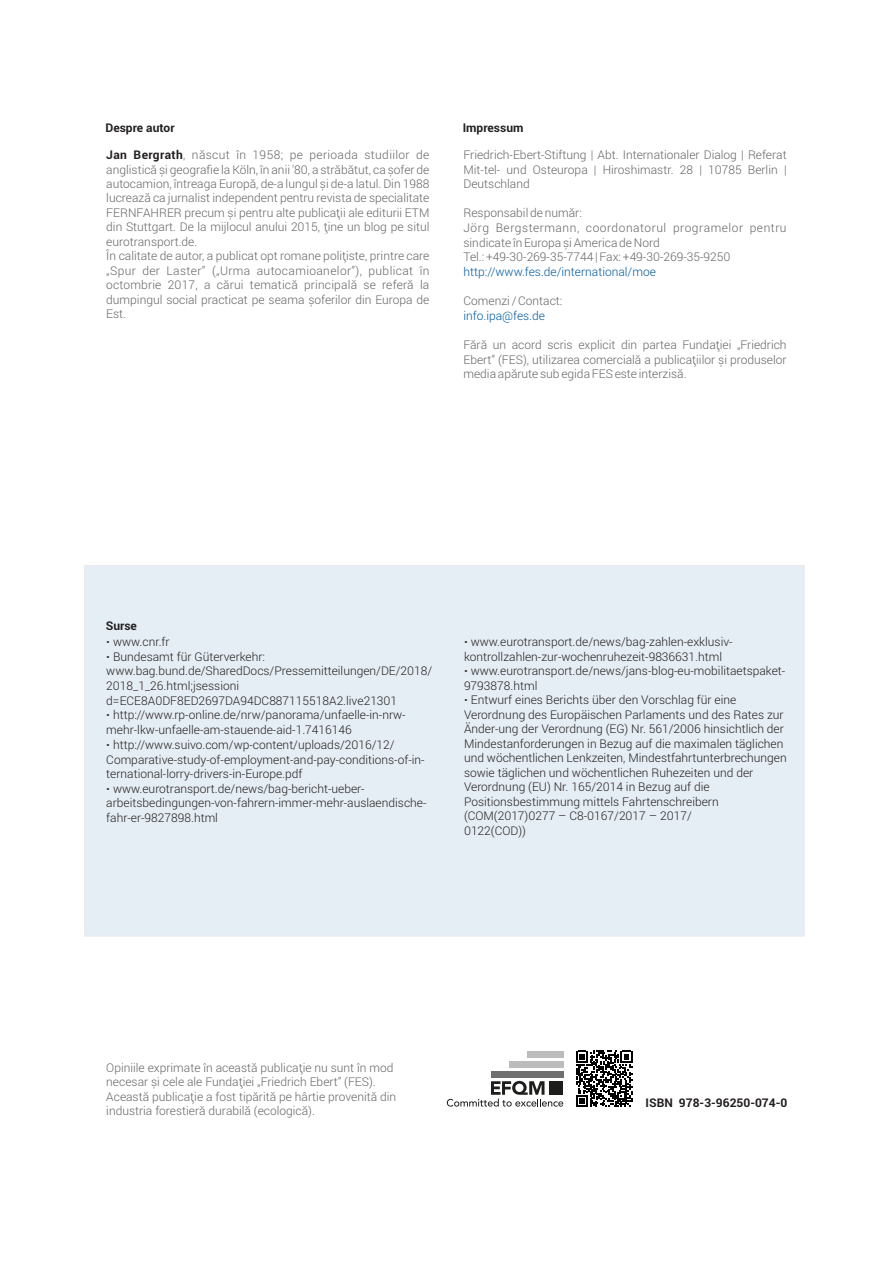
<style>
.page{position:relative;width:893px;height:1263px;background:#fff}
.page>*{position:absolute;margin:0;border:0;box-sizing:border-box;transform-origin:0 0}
.t1{font:300 12px/14.4px "Roboto";color:#646567}
.t2{font:300 12px/14.5px "Roboto";color:#231f20}
.t3{font:300 12px "Roboto";color:#005a9c}
.t4{font:700 12px "Roboto";color:#231f20}
.s1{font-weight:700;color:#231f20}
.s2{font-weight:700}
.s3{font-weight:900}
</style>
<div class="page">
<div style="left:84px;top:565px;width:721px;height:372px;background:#e6eef5"></div>
<svg style="left:447px;top:1081px;width:116px;height:26px"></svg>
<div style="left:550px;top:1081px;width:13px;height:14px;background:#1d1d1b"></div>
<div style="left:491px;top:1071px;width:72px;height:7px;background:#706f6f"></div>
<div style="left:509px;top:1061px;width:54px;height:7px;background:#bcbcbc"></div>
<div style="left:527px;top:1051px;width:36px;height:6px;background:#bcbcbc"></div>
<svg style="left:576px;top:1050px;width:56px;height:57px"></svg>
<p class="t4" style="left:106px;top:119px;width:71px">Despre autor</p>
<p class="t4" style="left:463px;top:119px;width:62px">Impressum</p>
<p class="t1" style="left:463px;top:147px;width:325px;text-align:justify">Friedrich-Ebert-Stiftung | Abt. Internationaler Dialog | Referat Mit-tel- und Osteuropa | Hiroshimastr. 28 | 10785 Berlin | Deutschland</p>
<p class="t1" style="left:463px;top:205px;width:325px">Responsabil de număr:<br>Jörg Bergstermann, coordonatorul programelor pentru sindicate în Europa și America de Nord<br>Tel.: +49-30-269-35-7744 | Fax: +49-30-269-35-9250</p>
<p class="t3" style="left:463px;top:263px;width:194px">http://www.fes.de/international/moe</p>
<p class="t1" style="left:463px;top:293px;width:100px">Comenzi / Contact:</p>
<p class="t3" style="left:463px;top:307px;width:83px">info.ipa@fes.de</p>
<p class="t1" style="left:463px;top:337px;width:325px;text-align:justify">Fără un acord scris explicit din partea Fundației „Friedrich Ebert” (FES), utilizarea comercială a publicațiilor și produselor media apărute sub egida FES este interzisă.</p>
<p class="t1" style="left:106px;top:147px;width:325px"><span class="s1">Jan Bergrath</span>, născut în 1958; pe perioada studiilor de anglistică și geografie la Köln, în anii '80, a străbătut, ca șofer de autocamion, întreaga Europă, de-a lungul și de-a latul. Din 1988 lucrează ca jurnalist independent pentru revista de specialitate FERNFAHRER precum și pentru alte publicații ale editurii ETM din Stuttgart. De la mijlocul anului 2015, ține un blog pe situl eurotransport.de.<br>În calitate de autor, a publicat opt romane polițiste, printre care „Spur der Laster” („Urma autocamioanelor”), publicat în octombrie 2017, a cărui tematică principală se referă la dumpingul social practicat pe seama șoferilor din Europa de Est.</p>
<p class="t2" style="left:106px;top:617px;width:65px;line-height:16.4px"><span class="s2">Surse<br></span><span class="s3">·</span> www.cnr.fr</p>
<p class="t2" style="left:106px;top:649px;width:327px"><span class="s3">·</span> Bundesamt für Güterverkehr: www.bag.bund.de/SharedDocs/Pressemitteilungen/DE/2018/ 2018_1_26.html;jsessioni d=ECE8A0DF8ED2697DA94DC887115518A2.live21301<br><span class="s3">·</span> http://www.rp-online.de/nrw/panorama/unfaelle-in-nrw&shy;mehr-lkw-unfaelle-am-stauende-aid-1.7416146<br><span class="s3">·</span> http://www.suivo.com/wp-content/uploads/2016/12/ Comparative-study-of-employment-and-pay-conditions-of-in&shy;ternational-lorry-drivers-in-Europe.pdf<br><span class="s3">·</span> www.eurotransport.de/news/bag-bericht-ueber&shy;arbeitsbedingungen-von-fahrern-immer-mehr-auslaendische&shy;fahr-er-9827898.html</p>
<p class="t2" style="left:464px;top:634px;width:324px"><span class="s3">·</span> www.eurotransport.de/news/bag-zahlen-exklusiv&shy;kontrollzahlen-zur-wochenruhezeit-9836631.html<br><span class="s3">·</span> www.eurotransport.de/news/jans-blog-eu-mobilitaetspaket-9793878.html<br><span class="s3">·</span> Entwurf eines Berichts über den Vorschlag für eine Verordnung des Europäischen Parlaments und des Rates zur Änder-ung der Verordnung (EG) Nr. 561/2006 hinsichtlich der Mindestanforderungen in Bezug auf die maximalen täglichen und wöchentlichen Lenkzeiten, Mindestfahrtunterbrechungen sowie täglichen und wöchentlichen Ruhezeiten und der Verordnung (EU) Nr. 165/2014 in Bezug auf die Positionsbestimmung mittels Fahrtenschreibern (COM(2017)0277 – C8-0167/2017 – 2017/<br>0122(COD))</p>
<p class="t1" style="left:106px;top:1060px;width:291px">Opiniile exprimate în această publicație nu sunt în mod necesar și cele ale Fundației „Friedrich Ebert” (FES).<br>Această publicație a fost tipărită pe hârtie provenită din industria forestieră durabilă (ecologică).</p>
<p class="t4" style="left:646px;top:1094px;width:143px">ISBN 978-3-96250-074-0</p>
</div>
